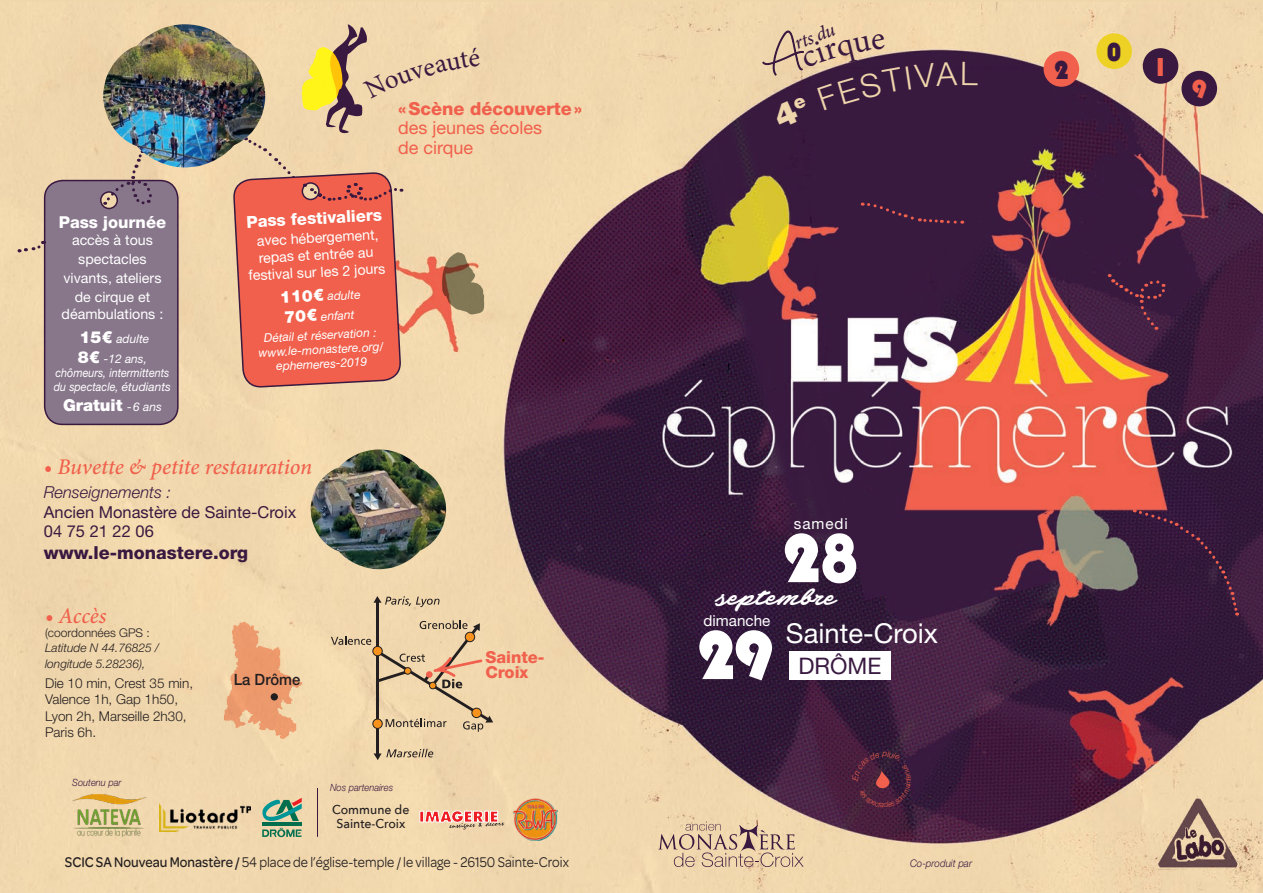
<style>
.page{position:relative;width:1263px;height:893px;background:#fff}
.page>*{position:absolute;margin:0;border:0;box-sizing:border-box;transform-origin:0 0}
.t1{font:71.55px "Bauhaus 93";color:#fff}
.t2{font:27.45px "Helvetica Neue LT";color:#fff}
.t3{font:26.85px "Bauhaus 93";color:#391940}
.t4{font:26.85px "Bauhaus 93";color:#f0604c}
.t5{font:24.3px "Elevate PERSONALUSEONLY";color:#fff}
.t6{font:22.8px "Helvetica Neue LT";color:#391940}
.t7{font:italic 500 22.5px "Minion Pro";letter-spacing:-.01em;color:#f0604c}
.t8{font:italic 500 19.2px "Minion Pro";color:#391940}
.t9{font:18px/19.5px "Helvetica Neue LT";color:#f0604c}
.t10{font:800 18px "Helvetica Neue LT";color:#391940}
.t11{font:800 18px "Helvetica Neue LT";color:#f0604c}
.t12{font:16.5px/19.8px "Helvetica Neue LT";color:#391940}
.t13{font:800 16.5px "Helvetica Neue LT";color:#fff}
.t14{font:italic 300 16.5px "Helvetica Neue LT";color:#391940}
.t15{font:900 16.5px "Helvetica Neue LT";color:#fff}
.t16{font:800 16.5px/15px "Helvetica Neue LT";color:#f0604c}
.t17{font:500 15.6px "Helvetica Neue LT";color:#231f20;scale:.95 1}
.t18{font:15.15px "Helvetica Neue LT";color:#fff}
.t19{font:15px "Omnes";color:#231f20;scale:.9 1}
.t20{font:14.25px/19.2px "Helvetica Neue LT";color:#fff;text-align:center}
.t21{font:300 13.5px/16.2px "Helvetica Neue LT";color:#231f20}
.t22{font:500 12.9px/14.2px "Avenir Next";color:#231f20;text-align:center;scale:.96 1}
.t23{font:italic 12px/19.8px "Helvetica Neue LT";color:#fff}
.t24{font:italic 12px/13.5px "Helvetica Neue LT";color:#fff;scale:.9 1}
.t25{font:italic 300 12px/16.2px "Helvetica Neue LT";color:#231f20}
.t26{font:300 12px "Helvetica Neue LT";color:#231f20}
.t27{font:italic 300 10.5px "Helvetica Neue LT";color:#391940;scale:.93 1}
.t28{font:italic 300 10.05px "Helvetica Neue LT";color:#391940;scale:.93 1}
.s1{font-weight:900;font-style:normal;font-size:16.5px}
.s2{font-weight:400;font-style:italic;font-size:12px}
.s3{font-weight:500}
</style>
<div class="page">
<img style="left:0;top:2px;width:1263px;height:891px">
<div style="left:1043px;top:51px;width:36px;height:36px;background:#f0604c;border-radius:50%"></div>
<div style="left:1096px;top:33px;width:36px;height:36px;background:#edd125;border-radius:50%"></div>
<div style="left:1143px;top:48px;width:35px;height:36px;background:#391940;border-radius:50%"></div>
<div style="left:1181px;top:71px;width:36px;height:35px;background:#391940;border-radius:50%"></div>
<svg style="left:658px;top:821px;width:146px;height:46px;background:#d6bb9d"></svg>
<img style="left:1149px;top:795px;width:101px;height:75px">
<div style="left:789px;top:651px;width:101px;height:28px;background:#fff"></div>
<svg style="left:1134px;top:509px;width:106px;height:107px;background:#391b3b"></svg>
<svg style="left:862px;top:201px;width:101px;height:24px;background:#421d3f"></svg>
<svg style="left:1106px;top:274px;width:60px;height:56px;background:#482042"></svg>
<img style="left:160px;top:803px;width:90px;height:29px">
<img style="left:72px;top:794px;width:75px;height:43px">
<img style="left:512px;top:795px;width:47px;height:45px">
<hr style="left:262px;top:822px;width:40px;height:4px;background:#016f4e">
<svg style="left:261px;top:798px;width:41px;height:23px"></svg>
<svg style="left:262px;top:828px;width:40px;height:9px"></svg>
<svg style="left:425px;top:810px;width:79px;height:20px;background:#eaaa97"></svg>
<div style="left:420px;top:811px;width:4px;height:11px;border:1px solid #fff"></div>
<hr style="left:317px;top:788px;width:1px;height:49px;background:#391940">
<div style="left:45px;top:181px;width:133px;height:243px;background:#88768b;border-radius:18px"></div>
<div style="left:44px;top:180px;width:135px;height:245px;border:2px solid #391940;border-radius:18px"></div>
<div style="left:233px;top:388px;width:168px;height:39px;background:#f2d8ae"></div>
<svg style="left:101px;top:192px;width:16px;height:16px"></svg>
<div style="left:100px;top:191px;width:18px;height:18px;border:2px solid #391940;border-radius:50%"></div>
<svg style="left:102px;top:144px;width:52px;height:61px"></svg>
<img style="left:310px;top:449px;width:136px;height:120px">
<svg style="left:16px;top:239px;width:31px;height:15px"></svg>
<img style="left:206px;top:606px;width:114px;height:147px">
<div style="left:271px;top:693px;width:7px;height:7px;background:#231f20;border-radius:50%"></div>
<hr style="left:376px;top:602px;width:3px;height:154px;background:#231f20">
<svg style="left:373px;top:719px;width:9px;height:9px"></svg>
<div style="left:372px;top:718px;width:11px;height:11px;border:1px solid #231f20;border-radius:50%"></div>
<svg style="left:331px;top:636px;width:40px;height:9px"></svg>
<div style="left:373px;top:646px;width:9px;height:10px;background:#f7931d;border-radius:50%"></div>
<div style="left:372px;top:646px;width:11px;height:10px;border:1px solid #231f20;border-radius:50%"></div>
<svg style="left:373px;top:596px;width:67px;height:11px"></svg>
<svg style="left:373px;top:749px;width:60px;height:11px"></svg>
<svg style="left:377px;top:620px;width:116px;height:112px;background:#dbc09a"></svg>
<img style="left:103px;top:24px;width:124px;height:143px">
<svg style="left:227px;top:24px;width:257px;height:364px;background:#e4a27f"></svg>
<svg style="left:758px;top:28px;width:220px;height:100px;background:#7a5c65"></svg>
<svg style="left:852px;top:751px;width:59px;height:56px;background:#47203c"></svg>
<p class="t11" style="left:398px;top:98px;width:185px">«Scène découverte»</p>
<p class="t9" style="left:398px;top:118px;width:146px">des jeunes écoles de cirque</p>
<p class="t13" style="left:59px;top:212px;width:109px">Pass journée</p>
<p class="t20" style="left:63px;top:230px;width:99px">accès à tous spectacles vivants, ateliers de cirque et</p>
<p class="t20" style="left:62px;top:304px;width:103px">déambulations :</p>
<p class="t23" style="left:78px;top:329px;width:73px"><span class="s1">15€</span> adulte<br><span class="s1">8€</span> -12 ans,</p>
<p class="t24" style="left:54px;top:366px;width:132px">chômeurs, intermittents du spectacle, étudiants</p>
<p class="t15" style="left:63px;top:395px;width:100px">Gratuit <span class="s2">-6 ans</span></p>
<p class="t13" style="left:246px;top:212px;width:137px;rotate:-3deg">Pass festivaliers</p>
<p class="t20" style="left:246px;top:233px;width:138px;line-height:17.1px;rotate:-3deg">avec hébergement, repas et entrée au festival surles 2 jours</p>
<p class="t23" style="left:279px;top:289px;width:82px;rotate:-3deg"><span class="s1">110€</span> adulte<br><span class="s1">70€</span> enfant</p>
<p class="t23" style="left:257px;top:331px;width:127px;line-height:14.4px;text-align:center;rotate:-3deg">Détail et réservation : www.le-monastere.org/ ephemeres-2019</p>
<h3 class="t7" style="left:44px;top:451px;width:270px">• Buvette &amp; petite restauration</h3>
<p class="t14" style="left:44px;top:482px;width:129px">Renseignements :</p>
<p class="t12" style="left:44px;top:502px;width:254px">Ancien Monastère de Sainte-Croix<br>04 75 21 22 06</p>
<p class="t10" style="left:44px;top:542px;width:206px">www.le-monastere.org</p>
<h3 class="t7" style="left:45px;top:600px;width:63px">• Accès</h3>
<p class="t26" style="left:45px;top:625px;width:106px">(coordonnées GPS :</p>
<p class="t25" style="left:45px;top:639px;width:116px">Latitude N 44.76825 / longitude 5.28236),</p>
<p class="t21" style="left:45px;top:675px;width:150px">Die 10 min, Crest 35 min,<br>Valence 1h, Gap 1h50,<br>Lyon 2h, Marseille 2h30,<br>Paris 6h.</p>
<p class="t17" style="left:234px;top:670px;width:72px">La Drôme</p>
<p class="t16" style="left:485px;top:650px;width:61px">Sainte-<br>Croix</p>
<p class="t28" style="left:72px;top:776px;width:54px">Soutenu par</p>
<p class="t28" style="left:330px;top:781px;width:69px">Nos partenaires</p>
<p class="t22" style="left:332px;top:801px;width:82px">Commune de<br>Sainte-Croix</p>
<p class="t19" style="left:65px;top:854px;width:561px"><span class="s3">SCIC SA Nouveau Monastère /</span> 54 place de l’église-temple / le village - 26150 Sainte-Croix</p>
<h3 class="t8" style="left:791px;top:31px;width:43px;rotate:-21deg">rts du</h3>
<h3 class="t3" style="left:1054px;top:55px;width:17px">2</h3>
<h3 class="t3" style="left:1106px;top:37px;width:17px">0</h3>
<h3 class="t4" style="left:1153px;top:52px;width:17px">1</h3>
<h3 class="t4" style="left:1192px;top:74px;width:17px">9</h3>
<p class="t18" style="left:794px;top:514px;width:55px">samedi</p>
<h1 class="t1" style="left:781px;top:518px;width:80px">28</h1>
<h3 class="t5" style="left:716px;top:582px;width:121px">septembre</h3>
<p class="t18" style="left:703px;top:611px;width:68px">dimanche</p>
<h1 class="t1" style="left:696px;top:615px;width:80px">29</h1>
<h2 class="t2" style="left:786px;top:617px;width:154px">Sainte-Croix</h2>
<h3 class="t6" style="left:798px;top:652px;width:84px">Drôm e</h3>
<p class="t27" style="left:910px;top:857px;width:68px">Co-produit par</p>
</div>
